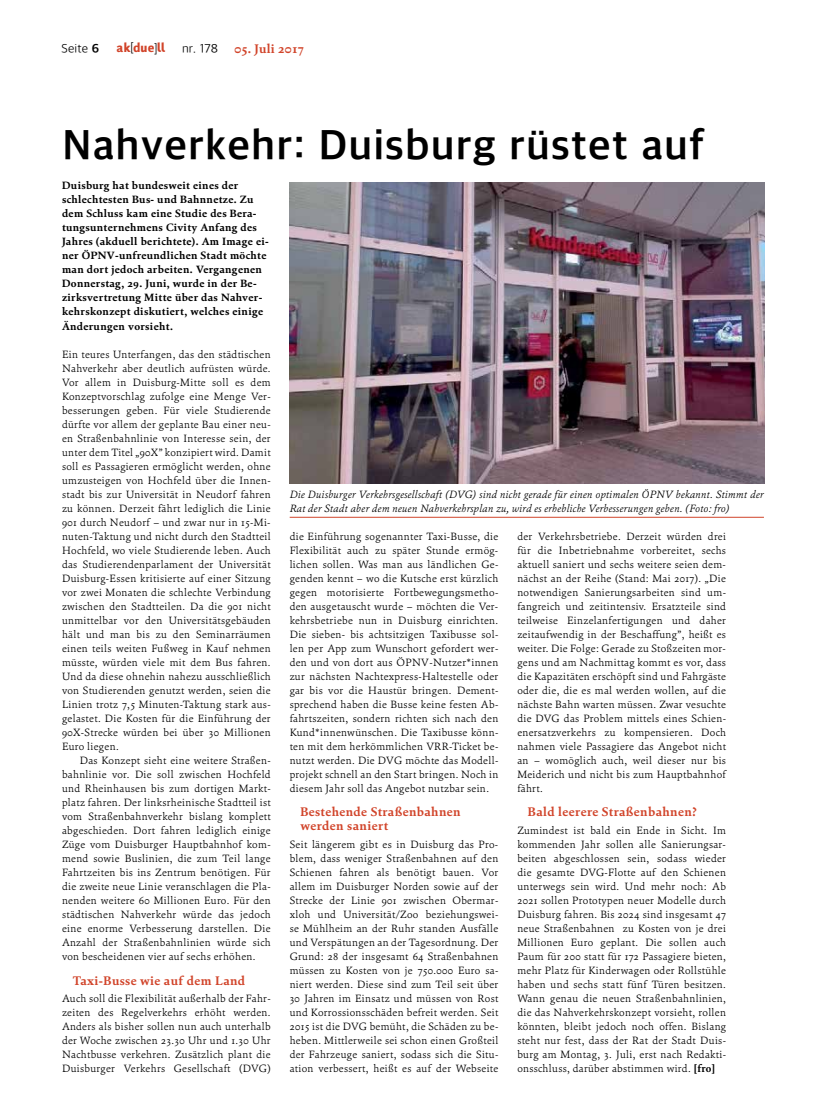
<style>
.page{position:relative;width:826px;height:1110px;background:#fff}
.page>*{position:absolute;margin:0;border:0;box-sizing:border-box;transform-origin:0 0}
.t1{font:700 42.5px "Akduell Apple SD Gothic Neo";letter-spacing:.025em;color:#000}
.t2{font:700 12.5px/14px "Cala";letter-spacing:.03em;color:#d1442a}
.t3{font:300 12.5px "Akduell Apple SD Gothic Neo";letter-spacing:.01em;color:#000}
.t4{font:12.5px "Akduell 03";letter-spacing:.02em;color:#d1442a}
.t5{font:300 10.62px/14px "Cala";letter-spacing:.03em;color:#000;text-align:justify}
.t6{font:700 10.62px/14px "Cala";letter-spacing:.03em;color:#000}
.t7{font:italic 300 10.62px/14px "Cala";letter-spacing:.02em;color:#000}
.s1{font-weight:700}
.s2{color:#000}
</style>
<div class="page">
<img style="left:290px;top:182px;width:474px;height:301px">
<hr style="left:290px;top:517px;width:474px;height:1px;background:#d1442a">
<p class="t3" style="left:62px;top:40px;width:39px">Seite <span class="s1">6</span></p>
<p class="t4" style="left:116px;top:42px;width:51px">ak<span class="s2">[</span>due<span class="s2">]</span>ll</p>
<p class="t3" style="left:182px;top:40px;width:37px">nr. 178</p>
<p class="t2" style="left:234px;top:41px;width:71px">05. Juli 2017</p>
<h1 class="t1" style="left:62px;top:116px;width:643px">Nahverkehr: Duisburg rüstet auf</h1>
<p class="t6" style="left:62px;top:179px;width:208px">Duisburg hat bundesweit eines der schlechtesten Bus- und Bahnnetze. Zu dem Schluss kam eine Studie des Bera&shy;tungsunternehmens Civity Anfang des Jahres (akduell berichtete). Am Image ei&shy;ner ÖPNV-unfreundlichen Stadt möchte man dort jedoch arbeiten. Vergangenen Donnerstag, 29. Juni, wurde in der Be&shy;zirksvertretung Mitte über das Nahver&shy;kehrskonzept diskutiert, welches einige Änderungen vorsieht.</p>
<p class="t5" style="left:62px;top:347px;width:210px">Ein teures Unterfangen, das den städtischen Nahverkehr aber deutlich aufrüsten würde.<br>Vor allem in Duisburg-Mitte soll es dem Konzeptvorschlag zufolge eine Menge Ver&shy;besserungen geben. Für viele Studierende dürfte vor allem der geplante Bau einer neu&shy;en Straßenbahnlinie von Interesse sein, der unter dem Titel „90X” konzipiert wird. Damit soll es Passagieren ermöglicht werden, ohne umzusteigen von Hochfeld über die Innen&shy;stadt bis zur Universität in Neudorf fahren zu können. Derzeit fährt lediglich die Linie 901 durch Neudorf – und zwar nur in 15-Mi&shy;nuten-Taktung und nicht durch den Stadtteil Hochfeld, wo viele Studierende leben. Auch das Studierendenparlament der Universität Duisburg-Essen kritisierte auf einer Sitzung vor zwei Monaten die schlechte Verbindung zwischen den Stadtteilen. Da die 901 nicht unmittelbar vor den Universitätsgebäuden hält und man bis zu den Seminarräumen einen teils weiten Fußweg in Kauf nehmen müsste, würden viele mit dem Bus fahren.<br>Und da diese ohnehin nahezu ausschließlich von Studierenden genutzt werden, seien die Linien trotz 7,5 Minuten-Taktung stark aus&shy;gelastet. Die Kosten für die Einführung der 90X-Strecke würden bei über 30 Millionen Euro liegen.</p>
<p class="t5" style="left:62px;top:753px;width:210px;text-indent:18px">Das Konzept sieht eine weitere Straßen&shy;bahnlinie vor. Die soll zwischen Hochfeld und Rheinhausen bis zum dortigen Markt&shy;platz fahren. Der linksrheinische Stadtteil ist vom Straßenbahnverkehr bislang komplett abgeschieden. Dort fahren lediglich einige Züge vom Duisburger Hauptbahnhof kom&shy;mend sowie Buslinien, die zum Teil lange Fahrtzeiten bis ins Zentrum benötigen. Für die zweite neue Linie veranschlagen die Pla&shy;nenden weitere 60 Millionen Euro. Für den städtischen Nahverkehr würde das jedoch eine enorme Verbesserung darstellen. Die Anzahl der Straßenbahnlinien würde sich von bescheidenen vier auf sechs erhöhen.</p>
<p class="t2" style="left:73px;top:972px;width:174px">Taxi-Busse wie auf dem Land</p>
<p class="t5" style="left:62px;top:991px;width:210px">Auch soll die Flexibilität außerhalb der Fahr&shy;zeiten des Regelverkehrs erhöht werden.<br>Anders als bisher sollen nun auch unterhalb der Woche zwischen 23.30 Uhr und 1.30 Uhr Nachtbusse verkehren. Zusätzlich plant die Duisburger Verkehrs Gesellschaft (DVG)</p>
<p class="t7" style="left:290px;top:487px;width:476px">Die Duisburger Verkehrsgesellschaft (DVG) sind nicht gerade für einen optimalen ÖPNV bekannt. Stimmt der<br>Rat der Stadt aber dem neuen Nahverkehrsplan zu, wird es erhebliche Verbesserungen geben. (Foto: fro)</p>
<p class="t5" style="left:290px;top:529px;width:210px">die Einführung sogenannter Taxi-Busse, die Flexibilität auch zu später Stunde ermög&shy;lichen sollen. Was man aus ländlichen Ge&shy;genden kennt – wo die Kutsche erst kürzlich gegen motorisierte Fortbewegungsmetho&shy;den ausgetauscht wurde – möchten die Ver&shy;kehrsbetriebe nun in Duisburg einrichten.<br>Die sieben- bis achtsitzigen Taxibusse sol&shy;len per App zum Wunschort gefordert wer&shy;den und von dort aus ÖPNV-Nutzer*innen zur nächsten Nachtexpress-Haltestelle oder gar bis vor die Haustür bringen. Dement&shy;sprechend haben die Busse keine festen Ab&shy;fahrtszeiten, sondern richten sich nach den Kund*innenwünschen. Die Taxibusse könn&shy;ten mit dem herkömmlichen VRR-Ticket be&shy;nutzt werden. Die DVG möchte das Modell&shy;projekt schnell an den Start bringen. Noch in diesem Jahr soll das Angebot nutzbar sein.</p>
<p class="t2" style="left:300px;top:804px;width:162px">Bestehende Straßenbahnen werden saniert</p>
<p class="t5" style="left:290px;top:837px;width:210px">Seit längerem gibt es in Duisburg das Pro&shy;blem, dass weniger Straßenbahnen auf den Schienen fahren als benötigt bauen. Vor allem im Duisburger Norden sowie auf der Strecke der Linie 901 zwischen Obermar&shy;xloh und Universität/Zoo beziehungswei&shy;se Mühlheim an der Ruhr standen Ausfälle und Verspätungen an der Tagesordnung. Der Grund: 28 der insgesamt 64 Straßenbahnen müssen zu Kosten von je 750.000 Euro sa&shy;niert werden. Diese sind zum Teil seit über 30 Jahren im Einsatz und müssen von Rost und Korrossionsschäden befreit werden. Seit 2015 ist die DVG bemüht, die Schäden zu be&shy;heben. Mittlerweile sei schon einen Großteil der Fahrzeuge saniert, sodass sich die Situ&shy;ation verbessert, heißt es auf der Webseite</p>
<p class="t5" style="left:517px;top:529px;width:210px">der Verkehrsbetriebe. Derzeit würden drei für die Inbetriebnahme vorbereitet, sechs aktuell saniert und sechs weitere seien dem&shy;nächst an der Reihe (Stand: Mai 2017). „Die notwendigen Sanierungsarbeiten sind um&shy;fangreich und zeitintensiv. Ersatzteile sind teilweise Einzelanfertigungen und daher zeitaufwendig in der Beschaffung”, heißt es weiter. Die Folge: Gerade zu Stoßzeiten mor&shy;gens und am Nachmittag kommt es vor, dass die Kapazitäten erschöpft sind und Fahrgäste oder die, die es mal werden wollen, auf die nächste Bahn warten müssen. Zwar vesuchte die DVG das Problem mittels eines Schien&shy;enersatzverkehrs zu kompensieren. Doch nahmen viele Passagiere das Angebot nicht an – womöglich auch, weil dieser nur bis Meiderich und nicht bis zum Hauptbahnhof fährt.</p>
<p class="t2" style="left:528px;top:804px;width:170px">Bald leerere Straßenbahnen?</p>
<p class="t5" style="left:517px;top:823px;width:210px">Zumindest ist bald ein Ende in Sicht. Im kommenden Jahr sollen alle Sanierungsar&shy;beiten abgeschlossen sein, sodass wieder die gesamte DVG-Flotte auf den Schienen unterwegs sein wird. Und mehr noch: Ab 2021 sollen Prototypen neuer Modelle durch Duisburg fahren. Bis 2024 sind insgesamt 47 neue Straßenbahnen zu Kosten von je drei Millionen Euro geplant. Die sollen auch Paum für 200 statt für 172 Passagiere bieten, mehr Platz für Kinderwagen oder Rollstühle haben und sechs statt fünf Türen besitzen.<br>Wann genau die neuen Straßenbahnlinien, die das Nahverkehrskonzept vorsieht, rollen könnten, bleibt jedoch noch offen. Bislang steht nur fest, dass der Rat der Stadt Duis&shy;burg am Montag, 3. Juli, erst nach Redakti&shy;onsschluss, darüber abstimmen wird. <span class="s1">[fro]</span></p>
</div>
